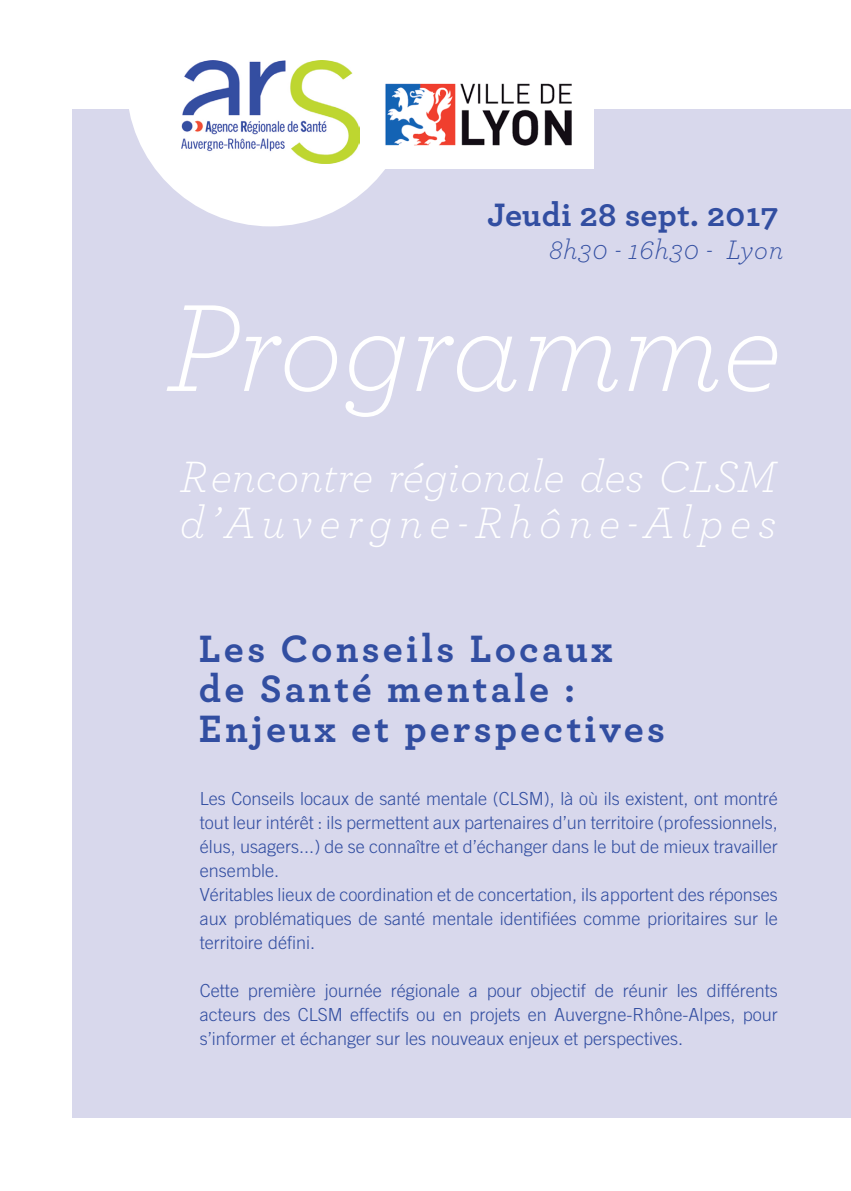
<style>
.page{position:relative;width:851px;height:1191px;background:#fff}
.page>*{position:absolute;margin:0;border:0;box-sizing:border-box;transform-origin:0 0}
.t1{font:italic 300 130px "Archer";color:#fff}
.t2{font:italic 300 46px "Archer";color:#fff}
.t3{font:italic 300 46px "Archer";letter-spacing:.145em;color:#fff}
.t4{font:700 40px "Archer";letter-spacing:.08em;color:#324ea1}
.t5{font:700 34px "Archer";letter-spacing:.01em;color:#324ea1}
.t6{font:italic 300 28px "Archer";letter-spacing:.03em;color:#324ea1}
.t7{font:300 18px/24px "Trade Gothic LT Std";color:#324ea1;text-align:justify}
</style>
<div class="page">
<div style="left:72px;top:110px;width:778px;height:1008px;background:#d8d8ec"></div>
<svg style="left:126px;top:109px;width:260px;height:117px;fill:#fff"></svg>
<img style="left:181px;top:60px;width:179px;height:103px">
<div style="left:386px;top:35px;width:207px;height:134px;background:#fff"></div>
<img style="left:383px;top:83px;width:189px;height:69px">
<p class="t5" style="left:487px;top:188px;width:293px">Jeudi 28 sept. 2017</p>
<p class="t6" style="left:549px;top:231px;width:236px">8h30 - 16h30 - Lyon</p>
<p class="t1" style="left:166px;top:259px;width:618px">Programme</p>
<p class="t2" style="left:180px;top:446px;width:598px">Rencontre régionale des CLSM</p>
<p class="t3" style="left:180px;top:492px;width:598px">d’Auvergne-Rhône-Alpes</p>
<p class="t4" style="left:199px;top:616px;width:415px">Les Conseils Locaux</p>
<p class="t4" style="left:199px;top:656px;width:378px">de Santé mentale :</p>
<p class="t4" style="left:199px;top:696px;width:468px">Enjeux et perspectives</p>
<p class="t7" style="left:200px;top:786px;width:579px">Les Conseils locaux de santé mentale (CLSM), là où ils existent, ont montré tout leur intérêt : ils permettent aux partenaires d’un territoire (professionnels, élus, usagers...) de se connaître et d’échanger dans le but de mieux travailler ensemble.</p>
<p class="t7" style="left:200px;top:882px;width:579px">Véritables lieux de coordination et de concertation, ils apportent des réponses aux problématiques de santé mentale identifiées comme prioritaires sur le territoire défini.</p>
<p class="t7" style="left:200px;top:978px;width:579px">Cette première journée régionale a pour objectif de réunir les différents acteurs des CLSM effectifs ou en projets en Auvergne-Rhône-Alpes, pour s’informer et échanger sur les nouveaux enjeux et perspectives.</p>
</div>
